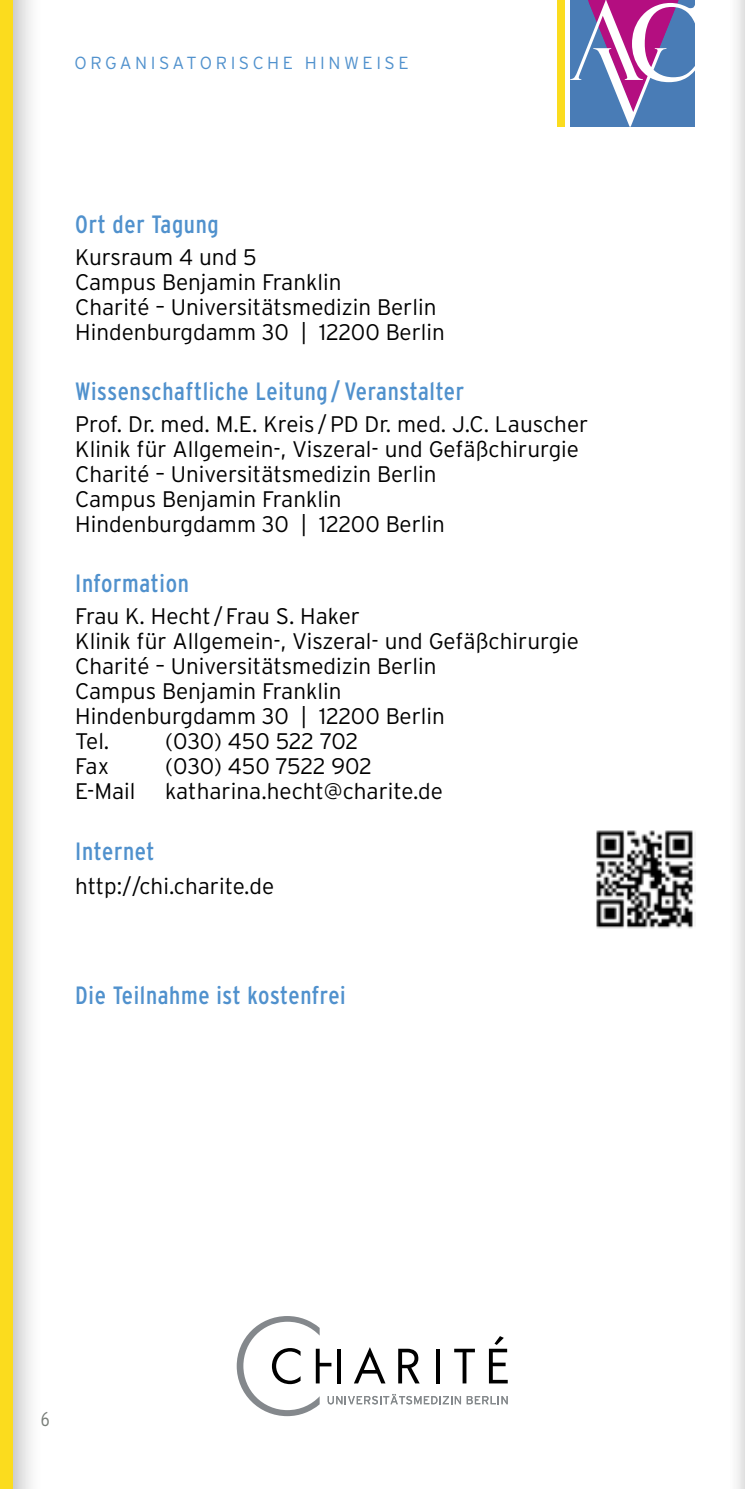
<style>
.page{position:relative;width:745px;height:1489px;background:#fff}
.page>*{position:absolute;margin:0;border:0;box-sizing:border-box;transform-origin:0 0}
.t1{font:condensed 25px "Interstate";letter-spacing:.025em;color:#5091cd}
.t2{font:300 22.5px/25px "Interstate";color:#000}
.t3{font:300 condensed 20px "Interstate";color:#797e79}
.t4{font:300 17.5px "Interstate";letter-spacing:.2em;color:#5091cd}
</style>
<div class="page">
<svg style="left:570px;top:0;width:124px;height:126px"></svg>
<div style="left:557px;top:0;width:7px;height:126px;background:#fbdc1e"></div>
<div style="left:0;top:0;width:44px;height:1488px;background:#000;opacity:.27"></div>
<div style="left:0;top:0;width:13px;height:1488px;background:#fbdc1e"></div>
<div style="left:727px;top:0;width:17px;height:1488px;background:#f9f9f9"></div>
<hr style="left:744px;top:0;width:1px;height:1488px;background:#fbdc1e">
<svg style="left:236px;top:1316px;width:271px;height:99px"></svg>
<img style="left:596px;top:830px;width:97px;height:99px">
<p class="t4" style="left:74px;top:53px;width:335px">ORGANISATORISCHE HINWEISE</p>
<p class="t1" style="left:75px;top:210px;width:145px">Ort der Tagung</p>
<p class="t2" style="left:75px;top:244px;width:371px">Kursraum 4 und 5<br>Campus Benjamin Franklin<br>Charité – Universitätsmedizin Berlin<br>Hindenburgdamm 30 | 12200 Berlin</p>
<p class="t1" style="left:75px;top:377px;width:390px">Wissenschaftliche Leitung / Veranstalter</p>
<p class="t2" style="left:75px;top:411px;width:514px">Prof. Dr. med. M.E. Kreis /PD Dr. med. J.C. Lauscher Klinik für Allgemein-, Viszeral- und Gefäßchirurgie Charité – Universitätsmedizin Berlin<br>Campus Benjamin Franklin<br>Hindenburgdamm 30 | 12200 Berlin</p>
<p class="t1" style="left:75px;top:569px;width:115px">Information</p>
<p class="t2" style="left:75px;top:603px;width:505px">Frau K. Hecht /Frau S. Haker<br>Klinik für Allgemein-, Viszeral- und Gefäßchirurgie<br>Charité – Universitätsmedizin Berlin<br>Campus Benjamin Franklin<br>Hindenburgdamm 30 | 12200 Berlin<br>Tel.</p>
<p class="t2" style="left:165px;top:728px;width:194px">(030) 450 522 702</p>
<p class="t2" style="left:75px;top:753px;width:35px">Fax</p>
<p class="t2" style="left:165px;top:753px;width:208px">(030) 450 7522 902</p>
<p class="t2" style="left:75px;top:778px;width:62px">E-Mail</p>
<p class="t2" style="left:165px;top:778px;width:279px">katharina.hecht@charite.de</p>
<p class="t1" style="left:75px;top:836px;width:81px">Internet</p>
<p class="t2" style="left:75px;top:873px;width:200px">http://chi.charite.de</p>
<p class="t1" style="left:75px;top:981px;width:272px">Die Teilnahme ist kostenfrei</p>
<p class="t3" style="left:41px;top:1406px;width:10px">6</p>
</div>
